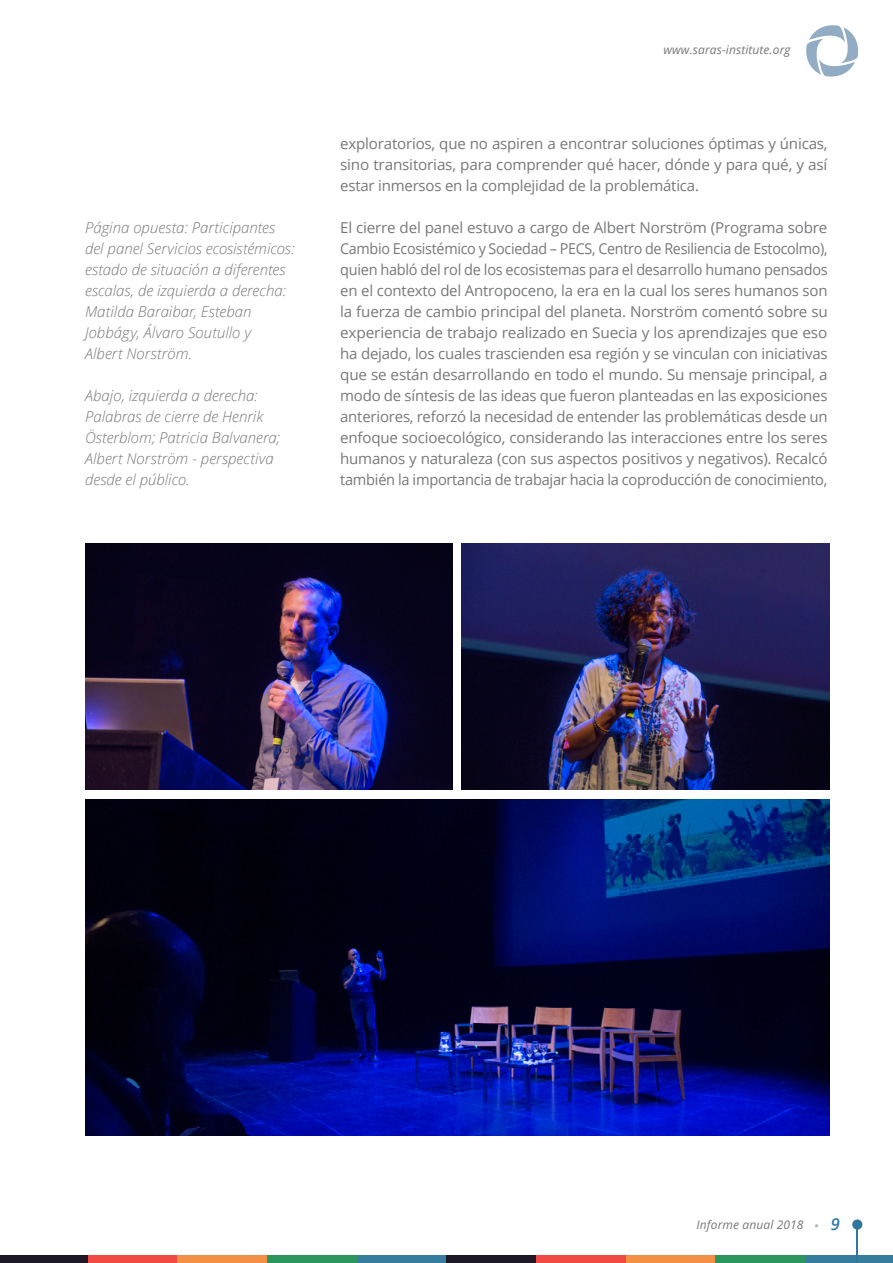
<style>
.page{position:relative;width:893px;height:1263px;background:#fff}
.page>*{position:absolute;margin:0;border:0;box-sizing:border-box;transform-origin:0 0}
.t1{font:italic 600 16.5px "Open Sans";color:#337da1}
.t2{font:15px/21px "Open Sans";letter-spacing:-.015em;color:#77787b;text-align:justify}
.t3{font:italic 300 15px/21px "Open Sans";color:#77787b}
.t4{font:italic 12px "Open Sans";letter-spacing:.01em;color:#77787b}
</style>
<div class="page">
<div style="left:88px;top:1255px;width:90px;height:8px;background:#f04942"></div>
<div style="left:178px;top:1255px;width:89px;height:8px;background:#f49046"></div>
<div style="left:267px;top:1255px;width:90px;height:8px;background:#2a955d"></div>
<div style="left:357px;top:1255px;width:89px;height:8px;background:#377e9e"></div>
<div style="left:446px;top:1255px;width:90px;height:8px;background:#1e1824"></div>
<div style="left:536px;top:1255px;width:90px;height:8px;background:#f04942"></div>
<div style="left:626px;top:1255px;width:89px;height:8px;background:#f49046"></div>
<div style="left:715px;top:1255px;width:90px;height:8px;background:#2a955d"></div>
<div style="left:805px;top:1255px;width:88px;height:8px;background:#377e9e"></div>
<div style="left:0;top:1255px;width:88px;height:8px;background:#1e1824"></div>
<hr style="left:857px;top:1229px;width:1px;height:34px;background:#2f789c">
<div style="left:852px;top:1219px;width:10px;height:10px;background:#2f789c;border-radius:50%"></div>
<svg style="left:806px;top:25px;width:53px;height:52px"></svg>
<img style="left:85px;top:543px;width:368px;height:247px">
<img style="left:461px;top:543px;width:368px;height:247px">
<img style="left:85px;top:800px;width:744px;height:335px">
<p class="t3" style="left:85px;top:216px;width:211px">Página opuesta: Participantes del panel Servicios ecosistémicos: estado de situación a diferentes escalas, de izquierda a derecha:<br>Matilda Baraibar, Esteban<br>Jobbágy, Álvaro Soutullo y<br>Albert Norström.</p>
<p class="t3" style="left:85px;top:384px;width:196px">Abajo, izquierda a derecha:<br>Palabras de cierre de Henrik<br>Österblom; Patricia Balvanera;<br>Albert Norström - perspectiva desde el público.</p>
<p class="t4" style="left:663px;top:42px;width:129px">www.saras-institute.org</p>
<p class="t2" style="left:340px;top:132px;width:489px">exploratorios, que no aspiren a encontrar soluciones óptimas y únicas, sino transitorias, para comprender qué hacer, dónde y para qué, y así estar inmersos en la complejidad de la problemática.</p>
<p class="t2" style="left:340px;top:216px;width:489px">El cierre del panel estuvo a cargo de Albert Norström (Programa sobre Cambio Ecosistémico y Sociedad – PECS, Centro de Resiliencia de Estocolmo), quien habló del rol de los ecosistemas para el desarrollo humano pensados en el contexto del Antropoceno, la era en la cual los seres humanos son la fuerza de cambio principal del planeta. Norström comentó sobre su experiencia de trabajo realizado en Suecia y los aprendizajes que eso ha dejado, los cuales trascienden esa región y se vinculan con iniciativas que se están desarrollando en todo el mundo. Su mensaje principal, a modo de síntesis de las ideas que fueron planteadas en las exposiciones anteriores, reforzó la necesidad de entender las problemáticas desde un enfoque socioecológico, considerando las interacciones entre los seres humanos y naturaleza (con sus aspectos positivos y negativos). Recalcó también la importancia de trabajar hacia la coproducción de conocimiento,</p>
<p class="t4" style="left:696px;top:1216px;width:109px">Informe anual 2018</p>
<p class="t1" style="left:831px;top:1213px;width:11px">9</p>
</div>
